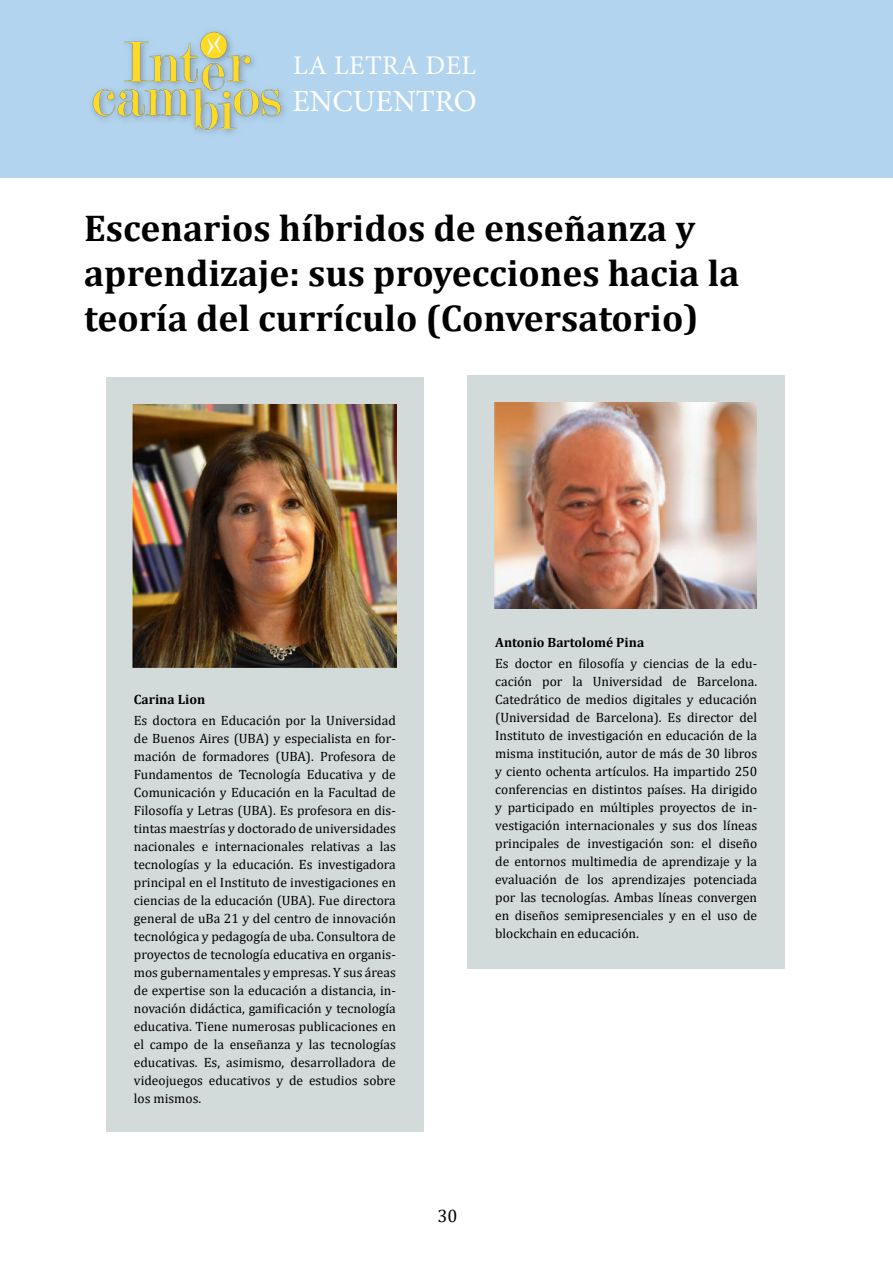
<style>
.page{position:relative;width:893px;height:1263px;background:#fff}
.page>*{position:absolute;margin:0;border:0;box-sizing:border-box;transform-origin:0 0}
.t1{font:700 37.5px/45px "Cambria";color:#000}
.t2{font:30.75px "Minion Pro";color:#fff}
.t3{font:27px "Minion Pro";letter-spacing:.02em;color:#fff}
.t4{font:18px "Cambria";color:#000}
.t5{font:13.5px/18px "Cambria";color:#000;text-align:justify}
.t6{font:700 13.5px "Cambria";color:#000}
</style>
<div class="page">
<div style="left:0;top:0;width:893px;height:177px;background:#b2d4ef"></div>
<img style="left:92px;top:31px;width:193px;height:103px">
<div style="left:467px;top:375px;width:318px;height:594px;background:#d2dbda"></div>
<img style="left:494px;top:402px;width:263px;height:207px">
<div style="left:106px;top:377px;width:317px;height:755px;background:#d2dbda"></div>
<img style="left:133px;top:404px;width:263px;height:264px">
<h3 class="t3" style="left:293px;top:48px;width:185px">LA LETRA DEL</h3>
<h2 class="t2" style="left:292px;top:81px;width:186px">ENCUENTRO</h2>
<h1 class="t1" style="left:84px;top:204px;width:657px">Escenarios híbridos de enseñanza y aprendizaje: sus proyecciones hacia la teoría del currículo (Conversatorio)</h1>
<p class="t6" style="left:134px;top:689px;width:73px">Carina Lion</p>
<p class="t5" style="left:134px;top:711px;width:263px">Es doctora en Educación por la Universidad de Buenos Aires (UBA) y especialista en for&shy;mación de formadores (UBA). Profesora de Fundamentos de Tecnología Educativa y de Comunicación y Educación en la Facultad de Filosofía y Letras (UBA). Es profesora en dis&shy;tintas maestrías y doctorado de universidades nacionales e internacionales relativas a las tecnologías y la educación. Es investigadora principal en el Instituto de investigaciones en ciencias de la educación (UBA). Fue directora general de uBa 21 y del centro de innovación tecnológica y pedagogía de uba. Consultora de proyectos de tecnología educativa en organis&shy;mos gubernamentales y empresas. Y sus áreas de expertise son la educación a distancia, in&shy;novación didáctica, gamificación y tecnología educativa. Tiene numerosas publicaciones en el campo de la enseñanza y las tecnologías educativas. Es, asimismo, desarrolladora de videojuegos educativos y de estudios sobre los mismos.</p>
<p class="t6" style="left:495px;top:633px;width:151px">Antonio Bartolomé Pina</p>
<p class="t5" style="left:495px;top:655px;width:263px">Es doctor en filosofía y ciencias de la edu&shy;cación por la Universidad de Barcelona.<br>Catedrático de medios digitales y educación (Universidad de Barcelona). Es director del Instituto de investigación en educación de la misma institución, autor de más de 30 libros y ciento ochenta artículos. Ha impartido 250 conferencias en distintos países. Ha dirigido y participado en múltiples proyectos de in&shy;vestigación internacionales y sus dos líneas principales de investigación son: el diseño de entornos multimedia de aprendizaje y la evaluación de los aprendizajes potenciada por las tecnologías. Ambas líneas convergen en diseños semipresenciales y en el uso de blockchain en educación.</p>
<h3 class="t4" style="left:438px;top:1205px;width:21px">30</h3>
</div>
